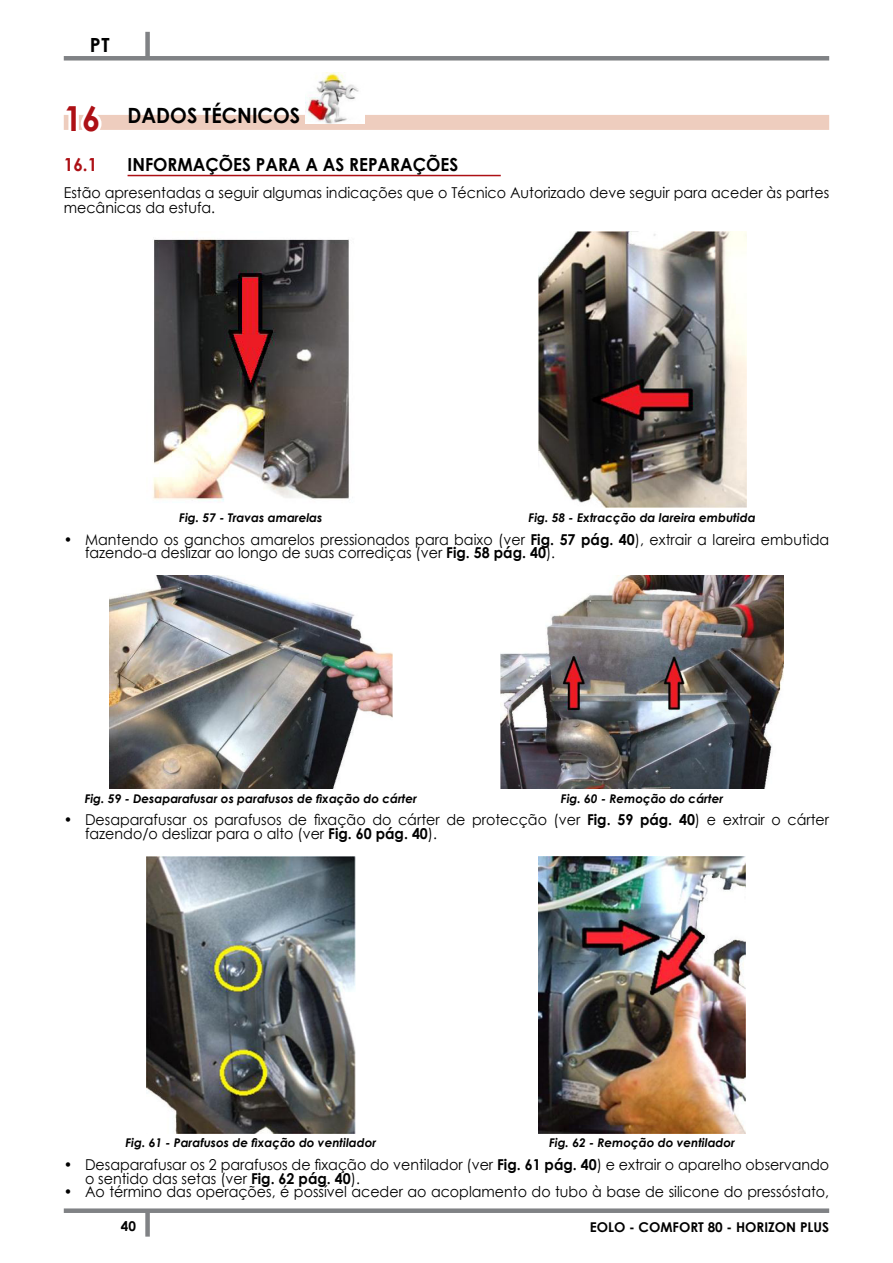
<style>
.page{position:relative;width:893px;height:1263px;background:#fff}
.page>*{position:absolute;margin:0;border:0;box-sizing:border-box;transform-origin:0 0}
.t1{font:700 21px "Century Gothic";color:#000;scale:.95 1}
.t2{font:700 19.5px "Century Gothic";color:#000}
.t3{font:700 18px "Century Gothic";color:#000;scale:.95 1}
.t4{font:700 18px "Century Gothic";color:#ad1015;scale:.95 1}
.t5{font:15px/13.5px "Century Gothic";color:#000;scale:.95 1}
.t6{font:700 13.5px "Century Gothic";color:#000}
.t7{font:italic 700 12px "Century Gothic";color:#000}
.s1{font-size:34.5px;color:#ad1015}
.s2{font-weight:700}
</style>
<div class="page">
<div style="left:64px;top:1208px;width:765px;height:5px;background:#808285"></div>
<div style="left:64px;top:56px;width:765px;height:5px;background:#808285"></div>
<div style="left:145px;top:1211px;width:5px;height:25px;background:#808285"></div>
<div style="left:145px;top:32px;width:5px;height:25px;background:#808285"></div>
<div style="left:64px;top:115px;width:765px;height:15px;background:#eecdbe"></div>
<hr style="left:128px;top:175px;width:373px;height:1px;background:#ad1015">
<svg style="left:63px;top:115px;width:39px;height:15px"></svg>
<img style="left:306px;top:72px;width:58px;height:51px">
<img style="left:153px;top:239px;width:196px;height:263px">
<img style="left:538px;top:231px;width:208px;height:277px">
<img style="left:110px;top:576px;width:282px;height:212px">
<img style="left:501px;top:576px;width:282px;height:212px">
<img style="left:146px;top:857px;width:209px;height:276px">
<img style="left:538px;top:857px;width:208px;height:276px">
<h2 class="t2" style="left:90px;top:30px;width:21px">PT</h2>
<h1 class="t1" style="left:64px;top:100px;width:250px"><span class="s1">16</span> DADOS TÉCNICOS</h1>
<p class="t4" style="left:64px;top:150px;width:37px">16.1</p>
<p class="t3" style="left:128px;top:150px;width:350px">INFORMAÇÕES PARA A AS REPARAÇÕES</p>
<p class="t5" style="left:64px;top:185px;width:807px;line-height:15px">Estão apresentadas a seguir algumas indicações que o Técnico Autorizado deve seguir para aceder às partes mecânicas da estufa.</p>
<p class="t7" style="left:179px;top:508px;width:145px">Fig. 57 - Travas amarelas</p>
<p class="t7" style="left:529px;top:508px;width:229px">Fig. 58 - Extracção da lareira embutida</p>
<p class="t5" style="left:85px;top:532px;width:785px;text-indent:-21px">• Mantendo os ganchos amarelos pressionados para baixo (ver <span class="s2">Fig. 57 pág. 40</span>), extrair a lareira embutida fazendo-a deslizar ao longo de suas corrediças (ver <span class="s2">Fig. 58 pág. 40</span>).</p>
<p class="t7" style="left:85px;top:789px;width:334px">Fig. 59 - Desaparafusar os parafusos de fixação do cárter</p>
<p class="t7" style="left:561px;top:789px;width:164px">Fig. 60 - Remoção do cárter</p>
<p class="t5" style="left:85px;top:813px;width:785px;text-indent:-21px">• Desaparafusar os parafusos de fixação do cárter de protecção (ver <span class="s2">Fig. 59 pág. 40</span>) e extrair o cárter fazendo/o deslizar para o alto (ver <span class="s2">Fig. 60 pág. 40</span>).</p>
<p class="t7" style="left:125px;top:1134px;width:252px">Fig. 61 - Parafusos de fixação do ventilador</p>
<p class="t7" style="left:549px;top:1134px;width:187px">Fig. 62 - Remoção do ventilador</p>
<p class="t5" style="left:85px;top:1158px;width:785px;text-indent:-21px">• Desaparafusar os 2 parafusos de fixação do ventilador (ver <span class="s2">Fig. 61 pág. 40</span>) e extrair o aparelho observando o sentido das setas (ver <span class="s2">Fig. 62 pág. 40</span>).</p>
<p class="t5" style="left:64px;top:1185px;width:807px">• Ao término das operações, é possível aceder ao acoplamento do tubo à base de silicone do pressóstato,</p>
<p class="t6" style="left:121px;top:1216px;width:17px">40</p>
<p class="t6" style="left:590px;top:1217px;width:241px">EOLO - COMFORT 80 - HORIZON PLUS</p>
</div>
